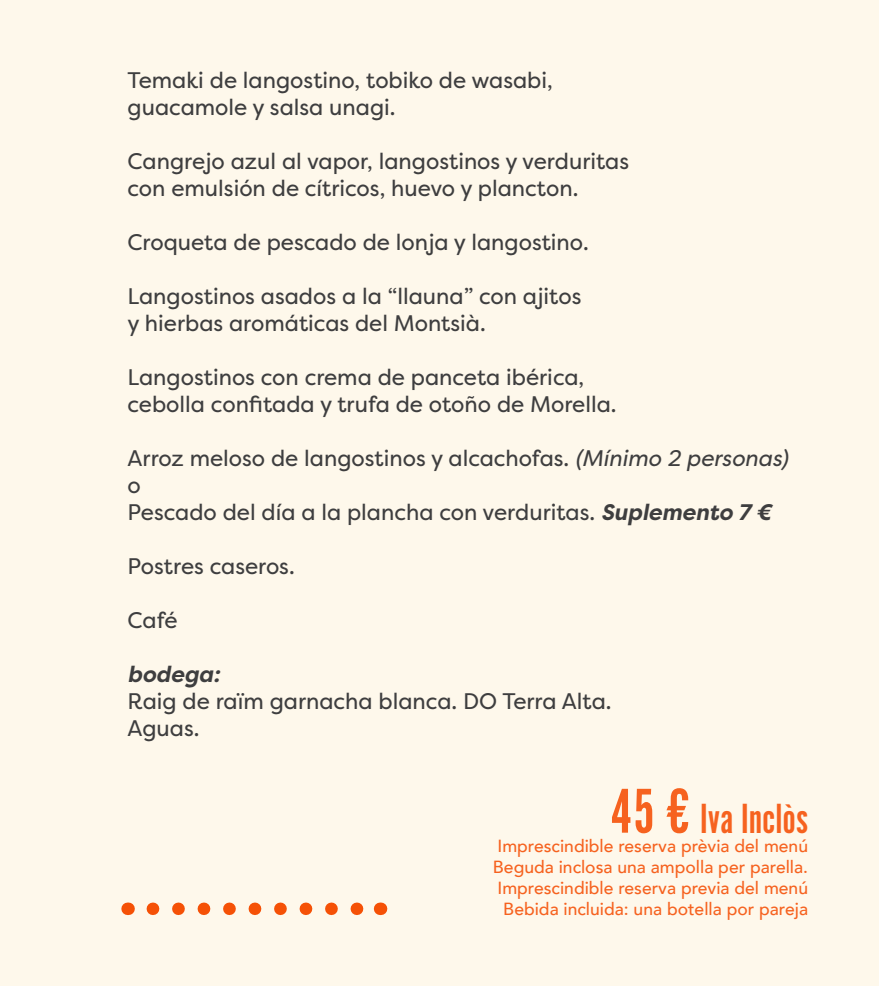
<style>
.page{position:relative;width:879px;height:986px;background:#fff}
.page>*{position:absolute;margin:0;border:0;box-sizing:border-box;transform-origin:0 0}
.t1{font:43.75px "Alternate Got No 1 D";color:#f6621f}
.t2{font:22.5px "Filson Pro";color:#3e3e3f}
.t3{font:italic 700 22.5px "Filson Pro";color:#3e3e3f}
.t4{font:500 17.5px "Avenir";color:#f6621f}
.s1{font-style:italic}
.s2{font-weight:700;font-style:italic}
.s3{font-size:65.75px}
</style>
<div class="page">
<div style="left:0;top:0;width:879px;height:985px;background:#fef8eb"></div>
<svg style="left:153px;top:902px;width:211px;height:12px"></svg>
<svg style="left:128px;top:902px;width:1px;height:12px"></svg>
<svg style="left:380px;top:902px;width:1px;height:12px"></svg>
<p class="t2" style="left:128px;top:65px;width:427px">Temaki de langostino, tobiko de wasabi,</p>
<p class="t2" style="left:128px;top:92px;width:269px">guacamole y salsa unagi.</p>
<p class="t2" style="left:128px;top:146px;width:503px">Cangrejo azul al vapor, langostinos y verduritas</p>
<p class="t2" style="left:128px;top:173px;width:452px">con emulsión de cítricos, huevo y plancton.</p>
<p class="t2" style="left:128px;top:227px;width:463px">Croqueta de pescado de lonja y langostino.</p>
<p class="t2" style="left:128px;top:281px;width:455px">Langostinos asados a la “llauna” con ajitos</p>
<p class="t2" style="left:128px;top:308px;width:360px">y hierbas aromáticas del Montsià.</p>
<p class="t2" style="left:128px;top:362px;width:458px">Langostinos con crema de panceta ibérica,</p>
<p class="t2" style="left:128px;top:389px;width:490px">cebolla confitada y trufa de otoño de Morella.</p>
<p class="t2" style="left:128px;top:443px;width:662px">Arroz meloso de langostinos y alcachofas. <span class="s1">(Mínimo 2 personas)</span></p>
<p class="t2" style="left:128px;top:470px;width:15px">o</p>
<p class="t2" style="left:128px;top:497px;width:645px">Pescado del día a la plancha con verduritas. <span class="s2">Suplemento 7 €</span></p>
<p class="t2" style="left:128px;top:551px;width:169px">Postres caseros.</p>
<p class="t2" style="left:128px;top:605px;width:51px">Café</p>
<p class="t3" style="left:128px;top:660px;width:94px">bodega:</p>
<p class="t2" style="left:128px;top:686px;width:485px">Raig de raïm garnacha blanca. DO Terra Alta.</p>
<p class="t2" style="left:128px;top:713px;width:73px">Aguas.</p>
<p class="t1" style="left:610px;top:794px;width:199px"><span class="s3">45 €</span> Iva Inclòs</p>
<p class="t4" style="left:497px;top:830px;width:312px">Imprescindible reserva prèvia del menú</p>
<p class="t4" style="left:493px;top:851px;width:317px">Beguda inclosa una ampolla per parella.</p>
<p class="t4" style="left:497px;top:872px;width:312px">Imprescindible reserva previa del menú</p>
<p class="t4" style="left:503px;top:893px;width:306px">Bebida incluida: una botella por pareja</p>
</div>
